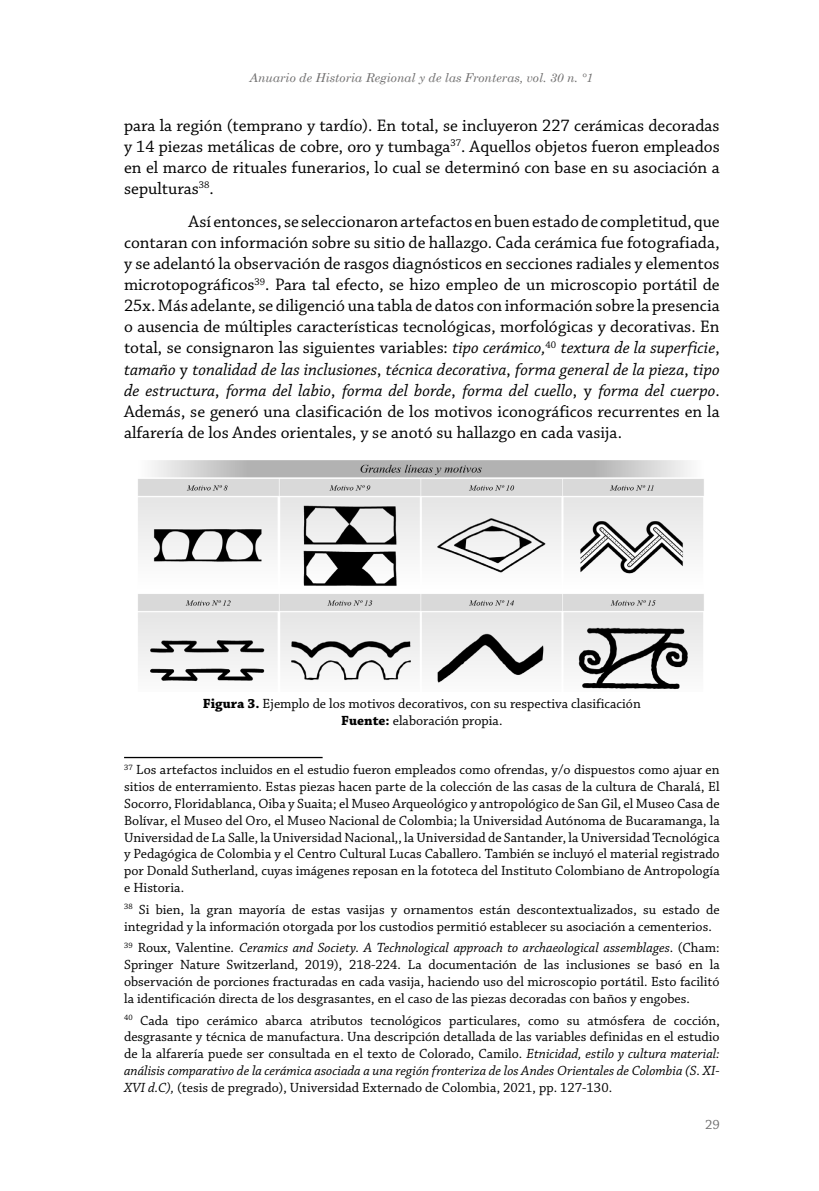
<style>
.page{position:relative;width:819px;height:1191px;background:#fff}
.page>*{position:absolute;margin:0;border:0;box-sizing:border-box;transform-origin:0 0}
.t1{font:17.5px/21px "Chaparral Pro";color:#000;text-align:justify}
.t2{font:14px/16.8px "Chaparral Pro";color:#000;text-align:justify}
.t3{font:14px "Chaparral Pro";color:#706f6f}
.t4{font:italic 12.25px "Century Schoolbook";color:#706f6f}
.s1{font-style:italic}
.s2{font-weight:700}
</style>
<div class="page">
<img style="left:138px;top:460px;width:566px;height:229px">
<hr style="left:124px;top:757px;width:198px;height:1px;background:#000">
<p class="t4" style="left:249px;top:69px;width:345px">Anuario de Historia Regional y de las Fronteras, vol. 30 n. °1</p>
<p class="t1" style="left:124px;top:115px;width:597px">para la región (temprano y tardío). En total, se incluyeron 227 cerámicas decoradas y 14 piezas metálicas de cobre, oro y tumbaga<sup>37</sup>. Aquellos objetos fueron empleados en el marco de rituales funerarios, lo cual se determinó con base en su asociación a sepulturas<sup>38</sup>.</p>
<p class="t1" style="left:124px;top:212px;width:597px;text-indent:65px">Así entonces, se seleccionaron artefactos en buen estado de completitud, que contaran con información sobre su sitio de hallazgo. Cada cerámica fue fotografiada, y se adelantó la observación de rasgos diagnósticos en secciones radiales y elementos microtopográficos<sup>39</sup>. Para tal efecto, se hizo empleo de un microscopio portátil de 25x. Más adelante, se diligenció una tabla de datos con información sobre la presencia o ausencia de múltiples características tecnológicas, morfológicas y decorativas. En total, se consignaron las siguientes variables: <span class="s1">tipo cerámico,</span><sup>40</sup> <span class="s1">textura de la superficie</span>, <span class="s1">tamaño</span> y <span class="s1">tonalidad de las inclusiones</span>, <span class="s1">técnica decorativa</span>, <span class="s1">forma general de la pieza</span>, <span class="s1">tipo de estructura</span>, <span class="s1">forma del labio</span>, <span class="s1">forma del borde</span>, <span class="s1">forma del cuello</span>, y <span class="s1">forma del cuerpo</span>.<br>Además, se generó una clasificación de los motivos iconográficos recurrentes en la alfarería de los Andes orientales, y se anotó su hallazgo en cada vasija.</p>
<p class="t2" style="left:203px;top:696px;width:439px;text-align:center"><span class="s2">Figura 3.</span> Ejemplo de los motivos decorativos, con su respectiva clasificación<br><span class="s2">Fuente:</span> elaboración propia.</p>
<p class="t2" style="left:124px;top:762px;width:597px"><sup>37</sup> Los artefactos incluidos en el estudio fueron empleados como ofrendas, y/o dispuestos como ajuar en sitios de enterramiento. Estas piezas hacen parte de la colección de las casas de la cultura de Charalá, El Socorro, Floridablanca, Oiba y Suaita; el Museo Arqueológico y antropológico de San Gil, el Museo Casa de Bolívar, el Museo del Oro, el Museo Nacional de Colombia; la Universidad Autónoma de Bucaramanga, la Universidad de La Salle, la Universidad Nacional,, la Universidad de Santander, la Universidad Tecnológica y Pedagógica de Colombia y el Centro Cultural Lucas Caballero. También se incluyó el material registrado por Donald Sutherland, cuyas imágenes reposan en la fototeca del Instituto Colombiano de Antropología e Historia.</p>
<p class="t2" style="left:124px;top:901px;width:597px"><sup>38</sup> Si bien, la gran mayoría de estas vasijas y ornamentos están descontextualizados, su estado de integridad y la información otorgada por los custodios permitió establecer su asociación a cementerios.</p>
<p class="t2" style="left:124px;top:940px;width:597px"><sup>39</sup> Roux, Valentine. <span class="s1">Ceramics and Society. A Technological approach to archaeological assemblages</span>. (Cham:<br>Springer Nature Switzerland, 2019), 218-224. La documentación de las inclusiones se basó en la observación de porciones fracturadas en cada vasija, haciendo uso del microscopio portátil. Esto facilitó la identificación directa de los desgrasantes, en el caso de las piezas decoradas con baños y engobes.</p>
<p class="t2" style="left:124px;top:1012px;width:597px"><sup>40</sup> Cada tipo cerámico abarca atributos tecnológicos particulares, como su atmósfera de cocción, desgrasante y técnica de manufactura. Una descripción detallada de las variables definidas en el estudio de la alfarería puede ser consultada en el texto de Colorado, Camilo. <span class="s1">Etnicidad, estilo y cultura material: análisis comparativo de la cerámica asociada a una región fronteriza de los Andes Orientales de Colombia (S. XI-XVI d.C),</span> (tesis de pregrado), Universidad Externado de Colombia, 2021, pp. 127-130.</p>
<p class="t3" style="left:705px;top:1117px;width:16px">29</p>
</div>
